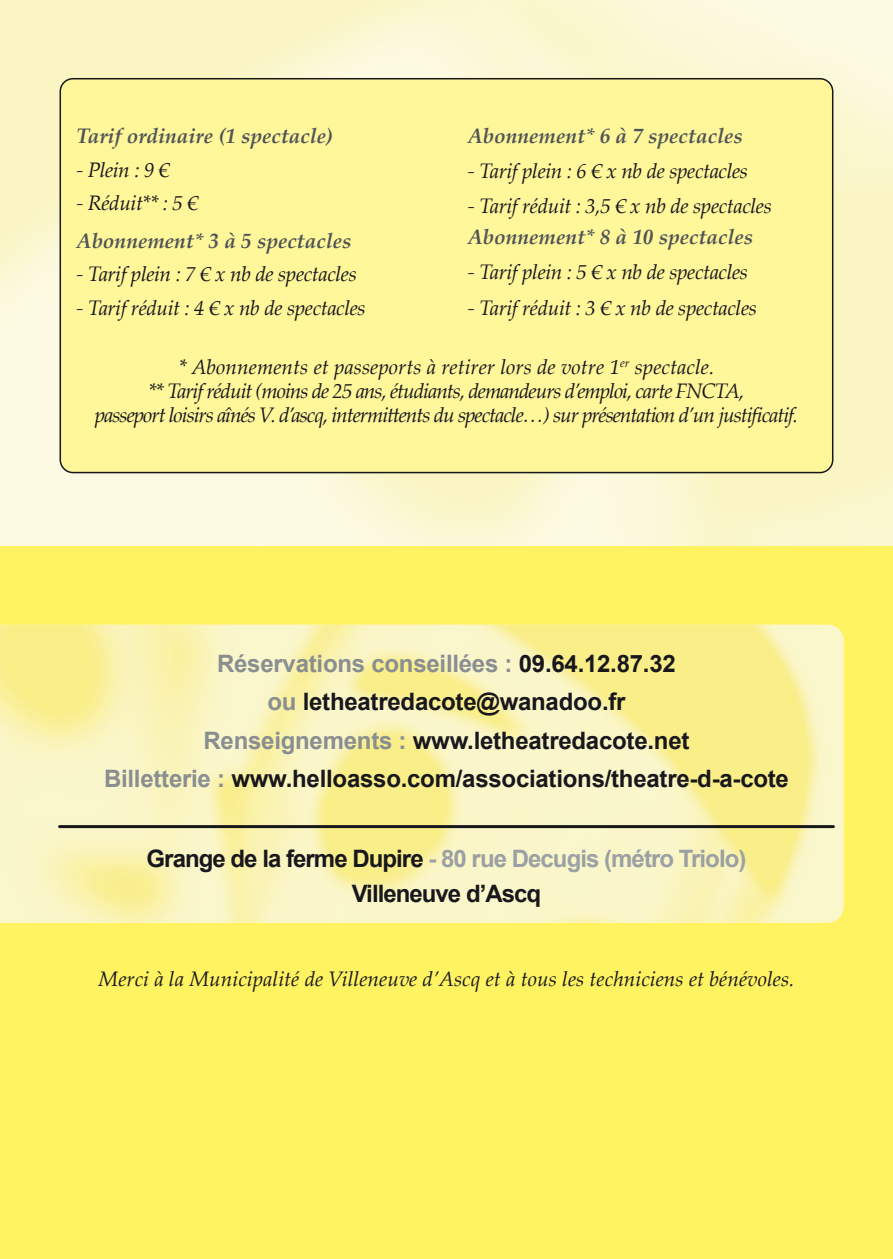
<style>
.page{position:relative;width:893px;height:1259px;background:#fff}
.page>*{position:absolute;margin:0;border:0;box-sizing:border-box;transform-origin:0 0}
.t1{font:700 24px/38.4px "Arial";letter-spacing:-.01em;color:#18171c;text-align:center}
.t2{font:700 24px/35.4px "Arial";letter-spacing:-.04em;color:#18171c;text-align:center}
.t3{font:italic 21px/24px "Palatino Linotype";letter-spacing:-.05em;color:#18171c;text-align:center}
.t4{font:italic 21px "Palatino Linotype";letter-spacing:-.02em;color:#18171c}
.t5{font:italic 700 21px "Palatino Linotype";color:#505457}
.t6{font:italic 21px "Palatino Linotype";color:#18171c}
.s1{color:#898e91}
.s2{color:#9ba0a3}
</style>
<div class="page">
<img style="left:0;top:0;width:893px;height:546px">
<div style="left:0;top:546px;width:893px;height:713px;background:#fff361"></div>
<img style="left:0;top:625px;width:843px;height:297px">
<div style="left:60px;top:79px;width:773px;height:393px;background:#fff79a;border-radius:13px"></div>
<div style="left:60px;top:78px;width:773px;height:395px;border:2px solid #18171c;border-radius:13px"></div>
<hr style="left:60px;top:825px;width:773px;height:3px;background:#18171c">
<p class="t5" style="left:77px;top:121px;width:258px">Tarif ordinaire (1 spectacle)</p>
<p class="t4" style="left:77px;top:154px;width:94px">- Plein : 9 €</p>
<p class="t4" style="left:77px;top:188px;width:123px">- Réduit** : 5 €</p>
<p class="t5" style="left:77px;top:226px;width:276px">Abonnement* 3 à 5 spectacles</p>
<p class="t4" style="left:77px;top:259px;width:282px">- Tarif plein : 7 € x nb de spectacles</p>
<p class="t4" style="left:77px;top:293px;width:291px">- Tarif réduit : 4 € x nb de spectacles</p>
<p class="t5" style="left:468px;top:121px;width:276px">Abonnement* 6 à 7 spectacles</p>
<p class="t4" style="left:468px;top:156px;width:282px">- Tarif plein : 6 € x nb de spectacles</p>
<p class="t4" style="left:468px;top:191px;width:306px">- Tarif réduit : 3,5 € x nb de spectacles</p>
<p class="t5" style="left:468px;top:222px;width:287px">Abonnement* 8 à 10 spectacles</p>
<p class="t4" style="left:468px;top:257px;width:282px">- Tarif plein : 5 € x nb de spectacles</p>
<p class="t4" style="left:468px;top:293px;width:291px">- Tarif réduit : 3 € x nb de spectacles</p>
<p class="t3" style="left:95px;top:354px;width:705px">* Abonnements et passeports à retirer lors de votre 1<sup>er</sup> spectacle.<br>** Tarif réduit (moins de 25 ans, étudiants, demandeurs d’emploi, carte FNCTA,<br>passeport loisirs aînés V. d’ascq, intermittents du spectacle…) sur présentation d’un justificatif.</p>
<p class="t1" style="left:104px;top:644px;width:686px"><span class="s1">Réservations conseillées :</span> 09.64.12.87.32<br><span class="s1">ou</span> letheatredacote@wanadoo.fr<br><span class="s1">Renseignements :</span> www.letheatredacote.net<br><span class="s1">Billetterie :</span> www.helloasso.com/associations/theatre-d-a-cote</p>
<p class="t2" style="left:147px;top:840px;width:601px">Grange de la ferme Dupire <span class="s2">- 80 rue Decugis (métro Triolo)<br></span>Villeneuve d’Ascq</p>
<p class="t6" style="left:99px;top:963px;width:697px">Merci à la Municipalité de Villeneuve d’Ascq et à tous les techniciens et bénévoles.</p>
</div>
